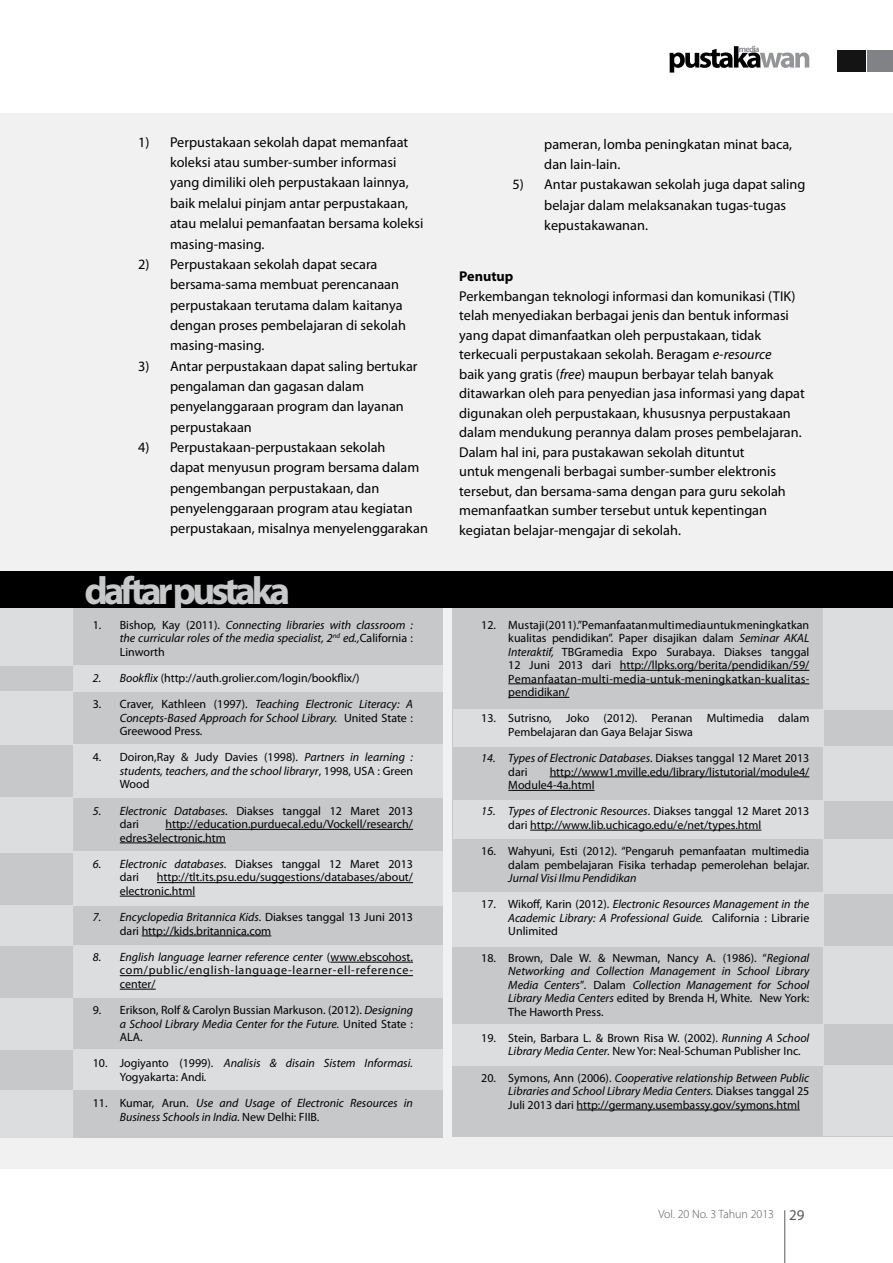
<style>
.page{position:relative;width:893px;height:1263px;background:#fff}
.page>*{position:absolute;margin:0;border:0;box-sizing:border-box;transform-origin:0 0}
.t1{font:700 39.3px "Myriad Pro";letter-spacing:-.1em;color:#c6c8ca}
.t2{font:14.25px/20.4px "Myriad Pro";color:#000}
.t3{font:700 14.25px "Myriad Pro";color:#000}
.t4{font:12px/13.5px "Myriad Pro";color:#000}
.t5{font:italic 12px/13.5px "Myriad Pro";color:#000;text-align:justify}
.t6{font:300 12px "Myriad Pro";color:#58595b}
.s1{font-style:normal}
.s2{font-style:italic}
.s3{font-weight:400;font-size:15px}
</style>
<div class="page">
<hr style="left:784px;top:1210px;width:1px;height:53px;background:#58595b">
<svg style="left:669px;top:46px;width:140px;height:27px"></svg>
<div style="left:867px;top:50px;width:26px;height:21px;background:#808285"></div>
<div style="left:837px;top:50px;width:28px;height:21px;background:#141414"></div>
<div style="left:0;top:113px;width:893px;height:1055px;background:#f1f1f2"></div>
<div style="left:0;top:603px;width:442px;height:535px;background:#c6c8ca"></div>
<div style="left:453px;top:603px;width:440px;height:533px;background:#c6c8ca"></div>
<div style="left:0;top:797px;width:73px;height:55px;background:#dcddde"></div>
<div style="left:0;top:905px;width:73px;height:41px;background:#dcddde"></div>
<div style="left:0;top:692px;width:73px;height:53px;background:#dcddde"></div>
<div style="left:0;top:998px;width:73px;height:52px;background:#dcddde"></div>
<div style="left:0;top:1090px;width:73px;height:48px;background:#dcddde"></div>
<div style="left:0;top:608px;width:73px;height:58px;background:#dcddde"></div>
<div style="left:73px;top:852px;width:369px;height:54px;background:#dcddde"></div>
<div style="left:73px;top:945px;width:369px;height:53px;background:#dcddde"></div>
<div style="left:73px;top:1049px;width:369px;height:41px;background:#dcddde"></div>
<div style="left:73px;top:666px;width:369px;height:26px;background:#dcddde"></div>
<div style="left:73px;top:744px;width:369px;height:53px;background:#dcddde"></div>
<div style="left:454px;top:709px;width:370px;height:37px;background:#dcddde"></div>
<div style="left:454px;top:800px;width:370px;height:39px;background:#dcddde"></div>
<div style="left:824px;top:607px;width:69px;height:103px;background:#dcddde"></div>
<div style="left:824px;top:746px;width:69px;height:55px;background:#dcddde"></div>
<div style="left:824px;top:839px;width:69px;height:55px;background:#dcddde"></div>
<div style="left:824px;top:946px;width:69px;height:78px;background:#dcddde"></div>
<div style="left:824px;top:1065px;width:69px;height:71px;background:#dcddde"></div>
<div style="left:453px;top:892px;width:371px;height:55px;background:#dcddde"></div>
<div style="left:453px;top:1024px;width:371px;height:41px;background:#dcddde"></div>
<div style="left:0;top:571px;width:893px;height:36px;background:#000"></div>
<hr style="left:165px;top:829px;width:248px;height:1px;background:#000">
<hr style="left:120px;top:842px;width:106px;height:1px;background:#000">
<hr style="left:157px;top:882px;width:256px;height:1px;background:#000">
<hr style="left:120px;top:896px;width:75px;height:1px;background:#000">
<hr style="left:142px;top:935px;width:129px;height:1px;background:#000">
<hr style="left:330px;top:962px;width:83px;height:1px;background:#000">
<hr style="left:120px;top:975px;width:293px;height:1px;background:#000">
<hr style="left:120px;top:989px;width:36px;height:1px;background:#000">
<hr style="left:620px;top:670px;width:189px;height:1px;background:#000">
<hr style="left:508px;top:683px;width:301px;height:1px;background:#000">
<hr style="left:508px;top:697px;width:61px;height:1px;background:#000">
<hr style="left:550px;top:776px;width:259px;height:1px;background:#000">
<hr style="left:508px;top:790px;width:86px;height:1px;background:#000">
<hr style="left:530px;top:830px;width:231px;height:1px;background:#000">
<hr style="left:577px;top:1109px;width:223px;height:1px;background:#000">
<p class="t2" style="left:170px;top:132px;width:255px;text-indent:-32px">1) Perpustakaan sekolah dapat memanfaat koleksi atau sumber-sumber informasi yang dimiliki oleh perpustakaan lainnya, baik melalui pinjam antar perpustakaan, atau melalui pemanfaatan bersama koleksi masing-masing.</p>
<p class="t2" style="left:170px;top:254px;width:237px;text-indent:-32px">2) Perpustakaan sekolah dapat secara bersama-sama membuat perencanaan perpustakaan terutama dalam kaitanya dengan proses pembelajaran di sekolah masing-masing.</p>
<p class="t2" style="left:170px;top:355px;width:249px;text-indent:-32px">3) Antar perpustakaan dapat saling bertukar pengalaman dan gagasan dalam penyelanggaraan program dan layanan perpustakaan</p>
<p class="t2" style="left:170px;top:437px;width:259px;text-indent:-32px">4) Perpustakaan-perpustakaan sekolah<br>dapat menyusun program bersama dalam pengembangan perpustakaan, dan penyelenggaraan program atau kegiatan perpustakaan, misalnya menyelenggarakan</p>
<h1 class="t1" style="left:84px;top:565px;width:207px">daftar pustaka</h1>
<p class="t5" style="left:120px;top:618px;width:295px;text-indent:-27px"><span class="s1">1. Bishop, Kay (2011).</span> Connecting libraries with classroom : the curricular roles of the media specialist, 2<sup>nd</sup> ed.,<span class="s1">California :<br>Linworth</span></p>
<p class="t4" style="left:93px;top:671px;width:268px"><span class="s2">2. Bookflix</span> (http://auth.grolier.com/login/bookflix/)</p>
<p class="t5" style="left:120px;top:697px;width:295px;text-indent:-27px"><span class="s1">3. Craver, Kathleen (1997).</span> Teaching Electronic Literacy: A Concepts-Based Approach for School Library. <span class="s1">United State :<br>Greewood Press.</span></p>
<p class="t5" style="left:120px;top:750px;width:295px;text-indent:-27px"><span class="s1">4. Doiron,Ray &amp; Judy Davies (1998).</span> Partners in learning : students, teachers, and the school libraryr<span class="s1">, 1998, USA : Green Wood</span></p>
<p class="t4" style="left:120px;top:804px;width:295px;text-indent:-27px"><span class="s2">5. Electronic Databases</span>. Diakses tanggal 12 Maret 2013 dari</p>
<p class="t4" style="left:120px;top:817px;width:295px;text-indent:46px">http://education.purduecal.edu/Vockell/research/ edres3electronic.htm</p>
<p class="t4" style="left:120px;top:857px;width:295px;text-indent:-27px"><span class="s2">6. Electronic databases</span>. Diakses tanggal 12 Maret 2013 dari</p>
<p class="t4" style="left:120px;top:870px;width:295px;text-indent:37px">http://tlt.its.psu.edu/suggestions/databases/about/ electronic.html</p>
<p class="t4" style="left:120px;top:910px;width:295px;text-indent:-27px"><span class="s2">7. Encyclopedia Britannica Kids</span>. Diakses tanggal 13 Juni 2013 dari http://kids.britannica.com</p>
<p class="t4" style="left:120px;top:950px;width:295px;text-align:justify;text-indent:-27px"><span class="s2">8. English language learner reference center</span> (www.ebscohost. com/public/english-language-learner-ell-reference&shy;center/</p>
<p class="t4" style="left:120px;top:1003px;width:295px;text-align:justify;text-indent:-27px">9. Erikson, Rolf &amp; Carolyn Bussian Markuson. (2012). <span class="s2">Designing a School Library Media Center for the Future.</span> United State :<br>ALA.</p>
<p class="t4" style="left:120px;top:1056px;width:295px;text-indent:-27px">10. Jogiyanto (1999). <span class="s2">Analisis &amp; disain Sistem Informasi.<br></span>Yogyakarta: Andi<span class="s2">.</span></p>
<p class="t5" style="left:120px;top:1096px;width:295px;text-indent:-27px"><span class="s1">11. Kumar, Arun.</span> Use and Usage of Electronic Resources in<br>Business Schools in India. <span class="s1">New Delhi: FIIB.</span></p>
<p class="t2" style="left:544px;top:134px;width:249px">pameran, lomba peningkatan minat baca, dan lain-lain.</p>
<p class="t2" style="left:544px;top:174px;width:263px;text-indent:-32px">5) Antar pustakawan sekolah juga dapat saling belajar dalam melaksanakan tugas-tugas kepustakawanan.</p>
<p class="t3" style="left:459px;top:267px;width:56px">Penutup</p>
<p class="t2" style="left:459px;top:286px;width:347px;line-height:19.5px">Perkembangan teknologi informasi dan komunikasi (TIK) telah menyediakan berbagai jenis dan bentuk informasi yang dapat dimanfaatkan oleh perpustakaan, tidak terkecuali perpustakaan sekolah. Beragam <span class="s2">e-resource<br></span>baik yang gratis (<span class="s2">free</span>) maupun berbayar telah banyak ditawarkan oleh para penyedian jasa informasi yang dapat digunakan oleh perpustakaan, khususnya perpustakaan dalam mendukung perannya dalam proses pembelajaran.<br>Dalam hal ini, para pustakawan sekolah dituntut<br>untuk mengenali berbagai sumber-sumber elektronis tersebut, dan bersama-sama dengan para guru sekolah memanfaatkan sumber tersebut untuk kepentingan kegiatan belajar-mengajar di sekolah.</p>
<p class="t4" style="left:508px;top:618px;width:303px;text-align:justify;text-indent:-27px">12. Mustaji (2011).”Pemanfaatan multi media untuk meningkatkan kualitas pendidikan”. Paper disajikan dalam <span class="s2">Seminar AKAL Interaktif,</span> TBGramedia Expo Surabaya. Diakses tanggal 12 Juni 2013 dari http://llpks.org/berita/pendidikan/59/ Pemanfaatan-multi-media-untuk-meningkatkan-kualitas&shy;pendidikan/</p>
<p class="t4" style="left:508px;top:711px;width:302px;text-indent:-27px">13. Sutrisno, Joko (2012). Peranan Multimedia dalam<br>Pembelajaran dan Gaya Belajar Siswa</p>
<p class="t4" style="left:508px;top:751px;width:303px;text-indent:-27px"><span class="s2">14. Types of Electronic Databases</span>. Diakses tanggal 12 Maret 2013 dari</p>
<p class="t4" style="left:508px;top:765px;width:303px;text-indent:41px">http://www1.mville.edu/library/listutorial/module4/<br>Module4-4a.html</p>
<p class="t4" style="left:508px;top:804px;width:303px;text-indent:-27px"><span class="s2">15. Types of Electronic Resources</span>. Diakses tanggal 12 Maret 2013 dari http://www.lib.uchicago.edu/e/net/types.html</p>
<p class="t4" style="left:481px;top:844px;width:330px;text-align:right">16. Wahyuni, Esti (2012). “Pengaruh pemanfaatan multimedia dalam pembelajaran Fisika terhadap pemerolehan belajar.</p>
<p class="t5" style="left:508px;top:871px;width:130px">Jurnal Visi Ilmu Pendidikan</p>
<p class="t5" style="left:508px;top:897px;width:303px;text-indent:-27px"><span class="s1">17. Wikoff, Karin (2012).</span> Electronic Resources Management in the Academic Library: A Professional Guide. <span class="s1">California : Librarie Unlimited</span></p>
<p class="t5" style="left:508px;top:951px;width:303px;text-indent:-27px"><span class="s1">18. Brown, Dale W. &amp; Newman, Nancy A. (1986). “</span>Regional Networking and Collection Management in School Library Media Centers<span class="s1">”</span>. <span class="s1">Dalam</span> Collection Management for School Library Media Centers <span class="s1">edited by Brenda H, White. New York:<br>The Haworth Press.</span></p>
<p class="t4" style="left:508px;top:1031px;width:303px;text-indent:-27px">19. Stein, Barbara L. &amp; Brown Risa W. (2002). <span class="s2">Running A School<br>Library Media Center.</span> New Yor: Neal-Schuman Publisher Inc.</p>
<p class="t4" style="left:508px;top:1071px;width:303px;text-align:justify;text-indent:-27px">20. Symons, Ann (2006). <span class="s2">Cooperative relationship Between Public Libraries and School Library Media Centers.</span> Diakses tanggal 25<br>Juli 2013 dari http://germany.usembassy.gov/symons.html</p>
<p class="t6" style="left:658px;top:1207px;width:148px">Vol. 20 No. 3 Tahun 2013 <span class="s3">29</span></p>
</div>
